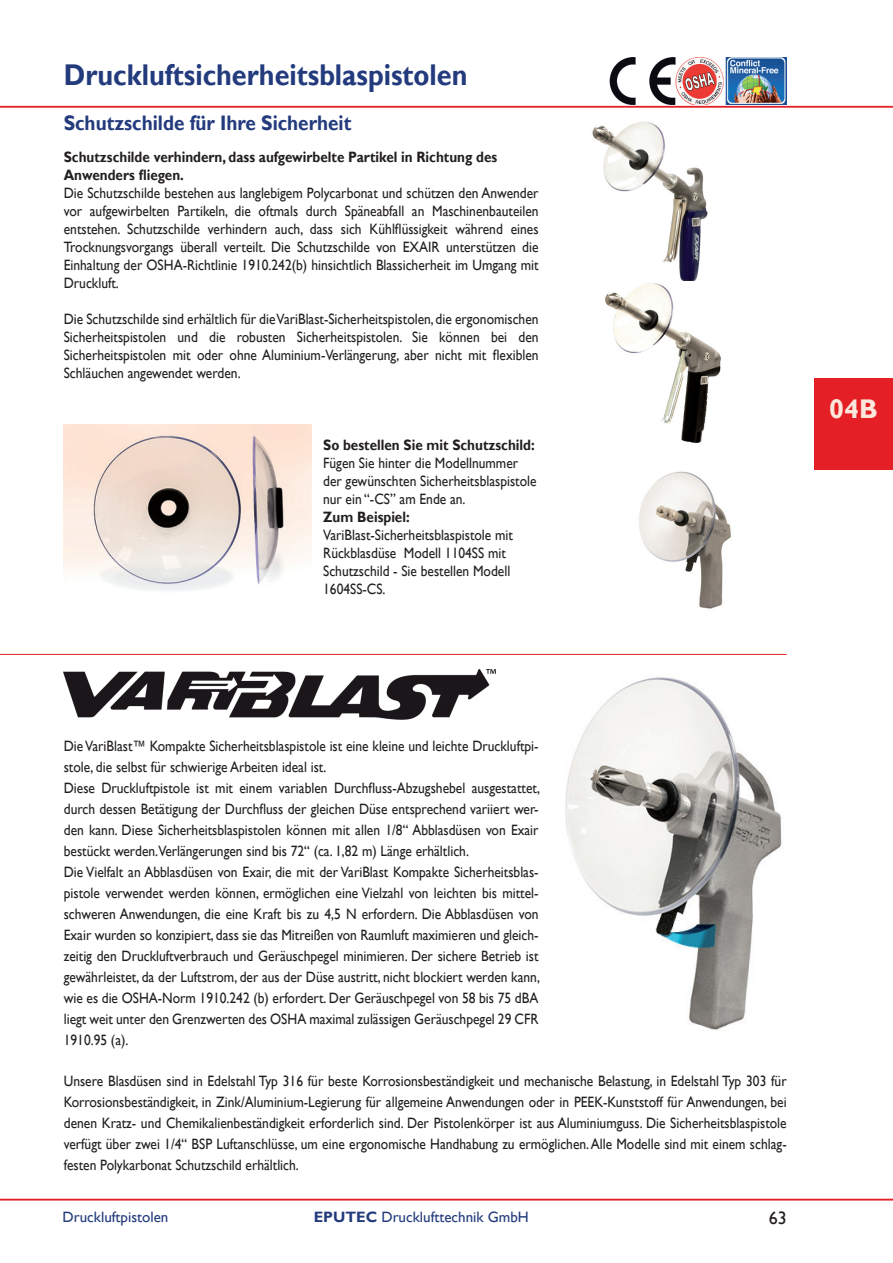
<style>
.page{position:relative;width:893px;height:1263px;background:#fff}
.page>*{position:absolute;margin:0;border:0;box-sizing:border-box;transform-origin:0 0}
.t1{font:700 30px "Gill Sans";color:#233b7d;scale:.9 1}
.t2{font:700 27px "Gill Sans";color:#fce7dc}
.t3{font:700 21px "Gill Sans";color:#233b7d;scale:.9 1}
.t4{font:18px "Gill Sans";color:#231f20}
.t5{font:15px/21px "Gill Sans";color:#231f20;text-align:justify;scale:.9 1}
.t6{font:700 15px/18px "Gill Sans";color:#231f20;scale:.9 1}
.t7{font:15px "Gill Sans";color:#233b7d}
.s1{font-weight:700}
</style>
<div class="page">
<hr style="left:0;top:106px;width:893px;height:1px;background:#e41f25">
<img style="left:610px;top:57px;width:176px;height:47px">
<img style="left:64px;top:424px;width:248px;height:167px">
<img style="left:592px;top:121px;width:116px;height:160px">
<img style="left:605px;top:283px;width:116px;height:160px">
<img style="left:639px;top:471px;width:92px;height:138px">
<hr style="left:0;top:654px;width:787px;height:1px;background:#e41f25">
<img style="left:565px;top:677px;width:217px;height:353px">
<img style="left:64px;top:669px;width:432px;height:51px">
<div style="left:814px;top:379px;width:79px;height:91px;background:#e41f25"></div>
<hr style="left:0;top:1199px;width:893px;height:1px;background:#e41f25">
<h1 class="t1" style="left:64px;top:56px;width:450px">Druckluftsicherheitsblaspistolen</h1>
<h3 class="t3" style="left:64px;top:110px;width:321px">Schutzschilde für Ihre Sicherheit</h3>
<p class="t6" style="left:64px;top:148px;width:483px">Schutzschilde verhindern, dass aufgewirbelte Partikel in Richtung des<br>Anwenders fliegen.</p>
<p class="t5" style="left:64px;top:184px;width:529px;line-height:18px">Die Schutzschilde bestehen aus langlebigem Polycarbonat und schützen den Anwender vor aufgewirbelten Partikeln, die oftmals durch Späneabfall an Maschinenbauteilen entstehen. Schutzschilde verhindern auch, dass sich Kühlflüssigkeit während eines Trocknungsvorgangs überall verteilt. Die Schutzschilde von EXAIR unterstützen die Einhaltung der OSHA-Richtlinie 1910.242(b) hinsichtlich Blassicherheit im Umgang mit Druckluft.</p>
<p class="t5" style="left:64px;top:310px;width:529px;line-height:18px">Die Schutzschilde sind erhältlich für die VariBlast-Sicherheitspistolen, die ergonomischen Sicherheitspistolen und die robusten Sicherheitspistolen. Sie können bei den Sicherheitspistolen mit oder ohne Aluminium-Verlängerung, aber nicht mit flexiblen Schläuchen angewendet werden.</p>
<p class="t6" style="left:323px;top:436px;width:237px">So bestellen Sie mit Schutzschild:</p>
<p class="t5" style="left:323px;top:454px;width:239px;line-height:18px;text-align:left">Fügen Sie hinter die Modellnummer der gewünschten Sicherheitsblaspistole nur ein “-CS” am Ende an.</p>
<p class="t6" style="left:323px;top:508px;width:98px">Zum Beispiel:</p>
<p class="t5" style="left:323px;top:526px;width:212px;line-height:18px;text-align:left">VariBlast-Sicherheitsblaspistole mit<br>Rückblasdüse Modell 1104SS mit<br>Schutzschild - Sie bestellen Modell<br>1604SS-CS.</p>
<h2 class="t2" style="left:829px;top:392px;width:50px">04B</h2>
<p class="t5" style="left:64px;top:736px;width:531px;text-align:left">Die VariBlast™ Kompakte Sicherheitsblaspistole ist eine kleine und leichte Druckluftpi&shy;stole, die selbst für schwierige Arbeiten ideal ist.<br>Diese Druckluftpistole ist mit einem variablen Durchfluss-Abzugshebel ausgestattet, durch dessen Betätigung der Durchfluss der gleichen Düse entsprechend variiert wer&shy;den kann. Diese Sicherheitsblaspistolen können mit allen 1/8“ Abblasdüsen von Exair bestückt werden.Verlängerungen sind bis 72“ (ca. 1,82 m) Länge erhältlich.<br>Die Vielfalt an Abblasdüsen von Exair, die mit der VariBlast Kompakte Sicherheitsblas&shy;pistole verwendet werden können, ermöglichen eine Vielzahl von leichten bis mittel&shy;schweren Anwendungen, die eine Kraft bis zu 4,5 N erfordern. Die Abblasdüsen von Exair wurden so konzipiert, dass sie das Mitreißen von Raumluft maximieren und gleich&shy;zeitig den Druckluftverbrauch und Geräuschpegel minimieren. Der sichere Betrieb ist gewährleistet, da der Luftstrom, der aus der Düse austritt, nicht blockiert werden kann, wie es die OSHA-Norm 1910.242 (b) erfordert. Der Geräuschpegel von 58 bis 75 dBA liegt weit unter den Grenzwerten des OSHA maximal zulässigen Geräuschpegel 29 CFR 1910.95 (a).</p>
<p class="t5" style="left:64px;top:1071px;width:805px">Unsere Blasdüsen sind in Edelstahl Typ 316 für beste Korrosionsbeständigkeit und mechanische Belastung, in Edelstahl Typ 303 für Korrosionsbeständigkeit, in Zink/Aluminium-Legierung für allgemeine Anwendungen oder in PEEK-Kunststoff für Anwendungen, bei denen Kratz- und Chemikalienbeständigkeit erforderlich sind. Der Pistolenkörper ist aus Aluminiumguss. Die Sicherheitsblaspistole verfügt über zwei 1/4“ BSP Luftanschlüsse, um eine ergonomische Handhabung zu ermöglichen. Alle Modelle sind mit einem schlag&shy;festen Polykarbonat Schutzschild erhältlich.</p>
<p class="t7" style="left:63px;top:1208px;width:107px">Druckluftpistolen</p>
<p class="t7" style="left:314px;top:1208px;width:217px"><span class="s1">EPUTEC</span> Drucklufttechnik GmbH</p>
<p class="t4" style="left:769px;top:1208px;width:19px">63</p>
</div>
